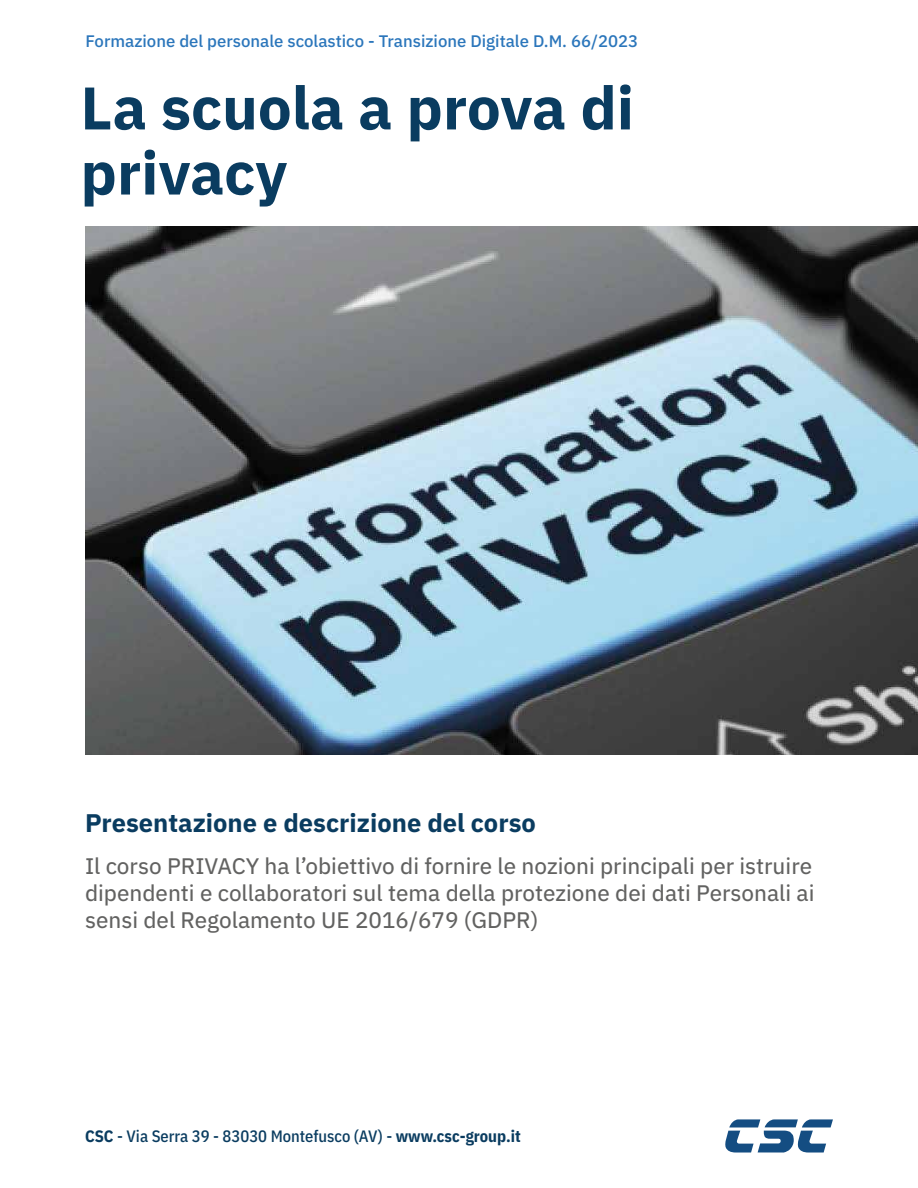
<style>
.page{position:relative;width:918px;height:1188px;background:#fff}
.page>*{position:absolute;margin:0;border:0;box-sizing:border-box;transform-origin:0 0}
.t1{font:700 60px/65.1px "IBM Plex Sans";color:#0a3c60}
.t2{font:700 25.5px "IBM Plex Sans";color:#0a3c60}
.t3{font:22.5px/27px "IBM Plex Sans Text";color:#626261;text-align:justify}
.t4{font:500 16.8px "IBM Plex Sans";color:#2b76bb}
.t5{font:500 16.5px "IBM Plex Sans Cond";color:#0a3c60}
.s1{font-weight:700}
</style>
<div class="page">
<img style="left:85px;top:227px;width:833px;height:528px">
<svg style="left:725px;top:1119px;width:108px;height:34px"></svg>
<p class="t4" style="left:86px;top:28px;width:554px">Formazione del personale scolastico - Transizione Digitale D.M. 66/2023</p>
<h1 class="t1" style="left:81px;top:71px;width:555px">La scuola a prova di privacy</h1>
<p class="t2" style="left:85px;top:802px;width:452px">Presentazione e descrizione del corso</p>
<p class="t3" style="left:85px;top:850px;width:731px">Il corso PRIVACY ha l’obiettivo di fornire le nozioni principali per istruire dipendenti e collaboratori sul tema della protezione dei dati Personali ai sensi del Regolamento UE 2016/679 (GDPR)</p>
<p class="t5" style="left:85px;top:1123px;width:437px"><span class="s1">CSC</span> - Via Serra 39 - 83030 Montefusco (AV) - <span class="s1">www.csc-group.it</span></p>
</div>
